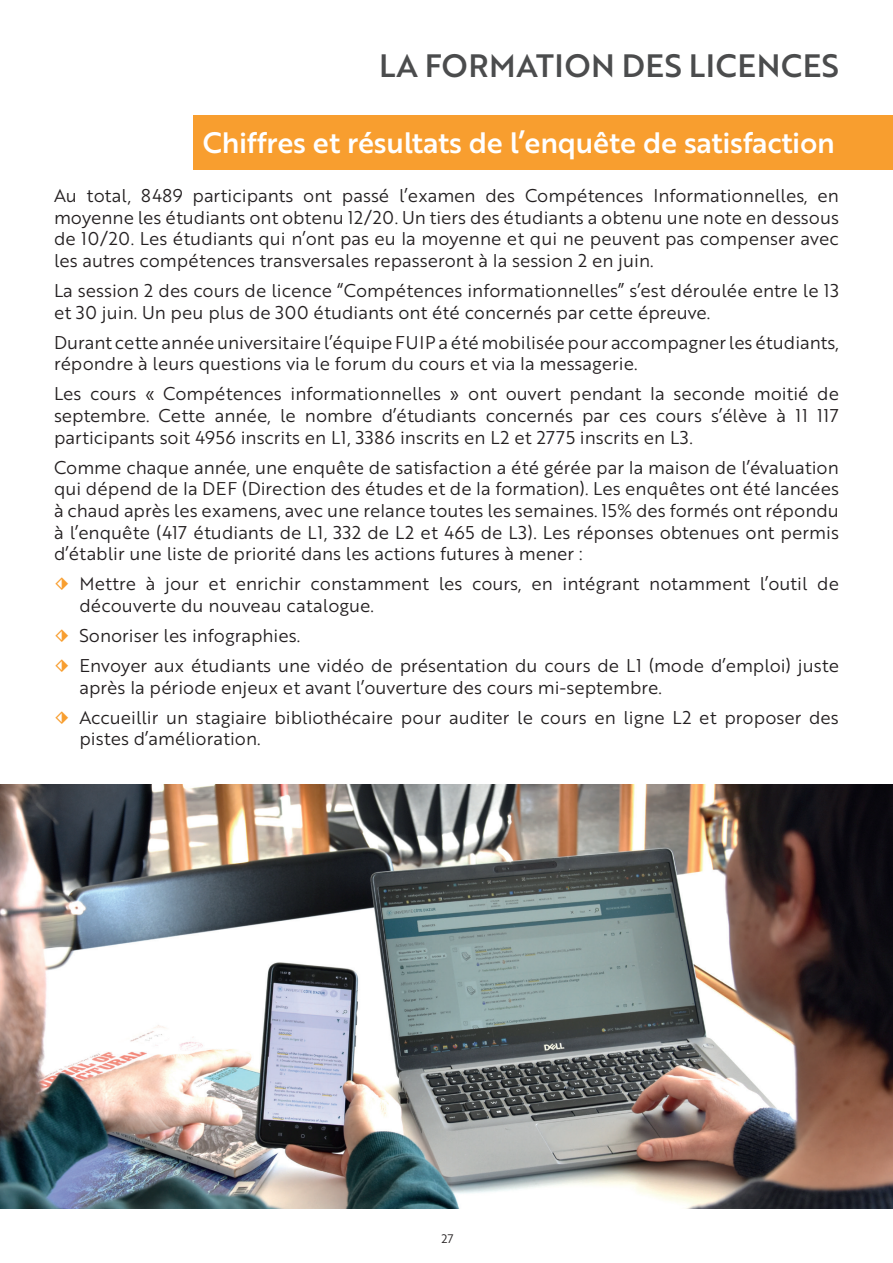
<style>
.page{position:relative;width:893px;height:1263px;background:#fff}
.page>*{position:absolute;margin:0;border:0;box-sizing:border-box;transform-origin:0 0}
.t1{font:31.5px "Brother 1816 Medium";letter-spacing:.02em;color:#4b4c4d}
.t2{font:28.8px "Brother 1816 Medium";letter-spacing:-.01em;color:#fff}
.t3{font:18px/21.6px "Brother 1816 Book";color:#231f20}
.t4{font:12px "Brother 1816 Book";color:#231f20}
.s1{color:#f89e2f}
</style>
<div class="page">
<div style="left:194px;top:115px;width:699px;height:55px;background:#f89e2f"></div>
<img style="left:0;top:784px;width:893px;height:425px">
<h1 class="t1" style="left:379px;top:42px;width:461px">LA FORMATION DES LICENCES</h1>
<h2 class="t2" style="left:203px;top:121px;width:633px">Chiffres et résultats de l’enquête de satisfaction</h2>
<p class="t3" style="left:54px;top:184px;width:786px;text-align:justify">Au total, 8489 participants ont passé l’examen des Compétences Informationnelles, en moyenne les étudiants ont obtenu 12/20. Un tiers des étudiants a obtenu une note en dessous de 10/20. Les étudiants qui n’ont pas eu la moyenne et qui ne peuvent pas compenser avec les autres compétences transversales repasseront à la session 2 en juin.</p>
<p class="t3" style="left:54px;top:279px;width:786px">La session 2 des cours de licence “Compétences informationnelles” s’est déroulée entre le 13 et 30 juin. Un peu plus de 300 étudiants ont été concernés par cette épreuve.</p>
<p class="t3" style="left:54px;top:331px;width:786px">Durant cette année universitaire l’équipe FUIP a été mobilisée pour accompagner les étudiants, répondre à leurs questions via le forum du cours et via la messagerie.</p>
<p class="t3" style="left:54px;top:382px;width:786px;text-align:justify">Les cours « Compétences informationnelles » ont ouvert pendant la seconde moitié de septembre. Cette année, le nombre d’étudiants concernés par ces cours s’élève à 11 117 participants soit 4956 inscrits en L1, 3386 inscrits en L2 et 2775 inscrits en L3.</p>
<p class="t3" style="left:54px;top:456px;width:786px;text-align:justify">Comme chaque année, une enquête de satisfaction a été gérée par la maison de l’évaluation qui dépend de la DEF (Direction des études et de la formation). Les enquêtes ont été lancées à chaud après les examens, avec une relance toutes les semaines. 15% des formés ont répondu à l’enquête (417 étudiants de L1, 332 de L2 et 465 de L3). Les réponses obtenues ont permis d’établir une liste de priorité dans les actions futures à mener :</p>
<p class="t3" style="left:80px;top:572px;width:761px;text-indent:-26px"><span class="s1">⬗</span> Mettre à jour et enrichir constamment les cours, en intégrant notamment l’outil de découverte du nouveau catalogue.</p>
<p class="t3" style="left:54px;top:620px;width:786px;line-height:30.2px"><span class="s1">⬗</span> Sonoriser les infographies.<br><span class="s1">⬗</span> Envoyer aux étudiants une vidéo de présentation du cours de L1 (mode d’emploi) juste</p>
<p class="t3" style="left:54px;top:671px;width:786px;line-height:30.2px;text-indent:26px">après la période enjeux et avant l’ouverture des cours mi-septembre.<br><span class="s1">⬗</span> Accueillir un stagiaire bibliothécaire pour auditer le cours en ligne L2 et proposer des</p>
<p class="t3" style="left:80px;top:727px;width:183px">pistes d’amélioration.</p>
<p class="t4" style="left:441px;top:1230px;width:14px">27</p>
</div>
